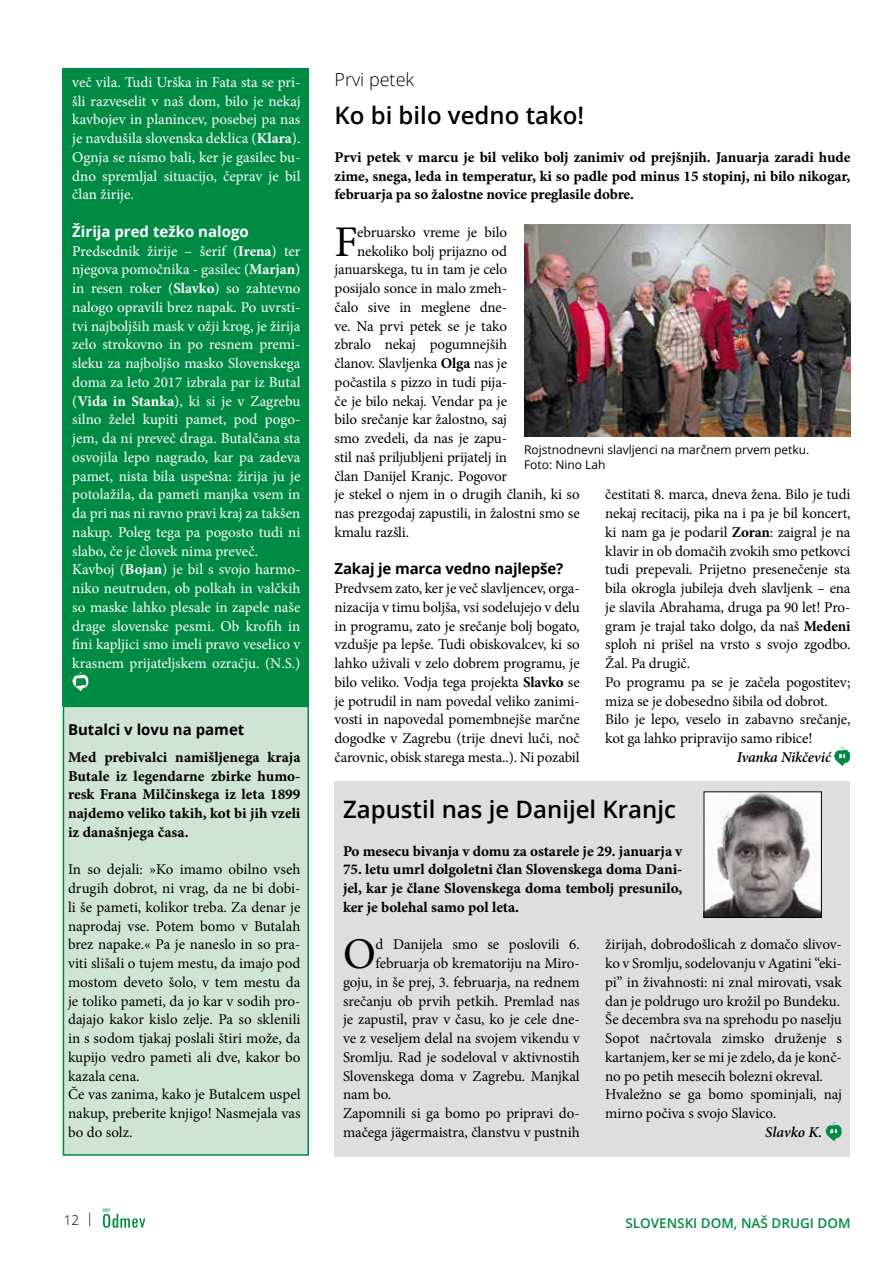
<style>
.page{position:relative;width:893px;height:1263px;background:#fff}
.page>*{position:absolute;margin:0;border:0;box-sizing:border-box;transform-origin:0 0}
.t1{font:43.8px "Minion Pro";color:#000}
.t2{font:600 24px "Open Sans";color:#000}
.t3{font:300 18px "Open Sans";color:#000}
.t4{font:15px/18.8px "Minion Pro";letter-spacing:-.01em;color:#000}
.t5{font:15px/18.8px "Minion Pro";color:#fff;text-align:justify}
.t6{font:15px/18.8px "Minion Pro Bold Capt";letter-spacing:-.005em;color:#000;text-align:justify}
.t7{font:700 15px "Open Sans";letter-spacing:-.01em;color:#000}
.t8{font:italic 600 15px "Minion Pro";letter-spacing:-.015em;color:#000}
.t9{font:700 15px "Open Sans";color:#fff}
.t10{font:600 13.5px "Open Sans";color:#008b44}
.t11{font:300 13.5px "Open Sans";color:#000}
.t12{font:12px/15px "Open Sans";color:#000}
.s1{font-weight:700}
</style>
<div class="page">
<svg style="left:103px;top:1208px;width:42px;height:20px"></svg>
<div style="left:334px;top:782px;width:516px;height:375px;background:#dedede"></div>
<div style="left:63px;top:68px;width:246px;height:638px;background:#008b44"></div>
<div style="left:63px;top:706px;width:246px;height:450px;background:#d0e4d6;border:2px solid #008b44"></div>
<svg style="left:834px;top:747px;width:16px;height:19px"></svg>
<svg style="left:825px;top:1122px;width:17px;height:19px"></svg>
<img style="left:524px;top:225px;width:326px;height:211px">
<img style="left:706px;top:793px;width:114px;height:123px">
<div style="left:704px;top:791px;width:118px;height:127px;border:1px solid #000"></div>
<svg style="left:72px;top:672px;width:17px;height:19px"></svg>
<p class="t5" style="left:72px;top:73px;width:230px">več vila. Tudi Urška in Fata sta se pri&shy;šli razveselit v naš dom, bilo je nekaj kavbojev in planincev, posebej pa nas je navdušila slovenska deklica (<span class="s1">Klara</span>).<br>Ognja se nismo bali, ker je gasilec bu&shy;dno spremljal situacijo, čeprav je bil član žirije.</p>
<p class="t9" style="left:72px;top:221px;width:178px">Žirija pred težko nalogo</p>
<p class="t5" style="left:72px;top:241px;width:230px;text-align:left">Predsednik žirije – šerif (<span class="s1">Irena</span>) ter njegova pomočnika - gasilec (<span class="s1">Marjan</span>) in resen roker (<span class="s1">Slavko</span>) so zahtevno nalogo opravili brez napak. Po uvrsti&shy;tvi najboljših mask v ožji krog, je žirija zelo strokovno in po resnem premi&shy;sleku za najboljšo masko Slovenskega doma za leto 2017 izbrala par iz Butal (<span class="s1">Vida in Stanka</span>), ki si je v Zagrebu silno želel kupiti pamet, pod pogo&shy;jem, da ni preveč draga. Butalčana sta osvojila lepo nagrado, kar pa zadeva pamet, nista bila uspešna: žirija ju je potolažila, da pameti manjka vsem in da pri nas ni ravno pravi kraj za takšen nakup. Poleg tega pa pogosto tudi ni slabo, če je človek nima preveč.<br>Kavboj (<span class="s1">Bojan</span>) je bil s svojo harmo&shy;niko neutruden, ob polkah in valčkih so maske lahko plesale in zapele naše drage slovenske pesmi. Ob krofih in fini kapljici smo imeli pravo veselico v krasnem prijateljskem ozračju. (N.S.)</p>
<p class="t7" style="left:68px;top:719px;width:178px">Butalci v lovu na pamet</p>
<p class="t6" style="left:68px;top:748px;width:234px">Med prebivalci namišljenega kraja Butale iz legendarne zbirke humo&shy;resk Frana Milčinskega iz leta 1899 najdemo veliko takih, kot bi jih vzeli iz današnjega časa.</p>
<p class="t4" style="left:68px;top:860px;width:234px">In so dejali: »Ko imamo obilno vseh drugih dobrot, ni vrag, da ne bi dobi&shy;li še pameti, kolikor treba. Za denar je naprodaj vse. Potem bomo v Butalah brez napake.« Pa je naneslo in so pra&shy;viti slišali o tujem mestu, da imajo pod mostom deveto šolo, v tem mestu da je toliko pameti, da jo kar v sodih pro&shy;dajajo kakor kislo zelje. Pa so sklenili in s sodom tjakaj poslali štiri može, da kupijo vedro pameti ali dve, kakor bo kazala cena.<br>Če vas zanima, kako je Butalcem uspel nakup, preberite knjigo! Nasmejala vas bo do solz.</p>
<p class="t3" style="left:334px;top:67px;width:81px">Prvi petek</p>
<h2 class="t2" style="left:334px;top:98px;width:251px">Ko bi bilo vedno tako!</h2>
<p class="t6" style="left:334px;top:148px;width:517px">Prvi petek v marcu je bil veliko bolj zanimiv od prejšnjih. Januarja zaradi hude zime, snega, leda in temperatur, ki so padle pod minus 15 stopinj, ni bilo nikogar, februarja pa so žalostne novice preglasile dobre.</p>
<h1 class="t1" style="left:334px;top:212px;width:25px">F</h1>
<p class="t4" style="left:357px;top:223px;width:151px">ebruarsko vreme je bilo</p>
<p class="t4" style="left:357px;top:241px;width:151px">nekoliko bolj prijazno od</p>
<p class="t4" style="left:334px;top:260px;width:174px">januarskega, tu in tam je celo</p>
<p class="t4" style="left:334px;top:279px;width:174px">posijalo sonce in malo zmeh-</p>
<p class="t4" style="left:334px;top:298px;width:174px">čalo sive in meglene dne-</p>
<p class="t4" style="left:334px;top:316px;width:174px">ve. Na prvi petek se je tako</p>
<p class="t4" style="left:334px;top:335px;width:174px">zbralo nekaj pogumnejših</p>
<p class="t4" style="left:334px;top:354px;width:174px">članov. Slavljenka <span class="s1">Olga</span> nas je</p>
<p class="t4" style="left:335px;top:373px;width:174px">počastila s pizzo in tudi pija-</p>
<p class="t4" style="left:335px;top:391px;width:174px">če je bilo nekaj. Vendar pa je</p>
<p class="t4" style="left:335px;top:410px;width:174px">bilo srečanje kar žalostno, saj</p>
<p class="t4" style="left:335px;top:429px;width:174px">smo zvedeli, da nas je zapu-</p>
<p class="t4" style="left:335px;top:448px;width:174px">stil naš priljubljeni prijatelj in</p>
<p class="t4" style="left:335px;top:466px;width:174px">član Danijel Kranjc. Pogovor</p>
<p class="t4" style="left:335px;top:485px;width:247px">je stekel o njem in o drugih članih, ki so</p>
<p class="t4" style="left:335px;top:504px;width:247px">nas prezgodaj zapustili, in žalostni smo se</p>
<p class="t4" style="left:335px;top:523px;width:76px">kmalu razšli.</p>
<p class="t7" style="left:335px;top:558px;width:230px">Zakaj je marca vedno najlepše?</p>
<p class="t4" style="left:335px;top:579px;width:247px;text-align:justify">Predvsem zato, ker je več slavljencev, orga&shy;nizacija v timu boljša, vsi sodelujejo v delu in programu, zato je srečanje bolj bogato, vzdušje pa lepše. Tudi obiskovalcev, ki so lahko uživali v zelo dobrem programu, je bilo veliko. Vodja tega projekta <span class="s1">Slavko</span> se je potrudil in nam povedal veliko zanimi&shy;vosti in napovedal pomembnejše marčne dogodke v Zagrebu (trije dnevi luči, noč čarovnic, obisk starega mesta..). Ni pozabil</p>
<p class="t12" style="left:524px;top:442px;width:287px">Rojstnodnevni slavljenci na marčnem prvem petku.<br>Foto: Nino Lah</p>
<p class="t4" style="left:605px;top:485px;width:247px">čestitati 8. marca, dneva žena. Bilo je tudi nekaj recitacij, pika na i pa je bil koncert, ki nam ga je podaril <span class="s1">Zoran</span>: zaigral je na klavir in ob domačih zvokih smo petkovci tudi prepevali. Prijetno presenečenje sta bila okrogla jubileja dveh slavljenk – ena je slavila Abrahama, druga pa 90 let! Pro&shy;gram je trajal tako dolgo, da naš <span class="s1">Medeni </span>sploh ni prišel na vrsto s svojo zgodbo.<br>Žal. Pa drugič.<br>Po programu pa se je začela pogostitev; miza se je dobesedno šibila od dobrot.<br>Bilo je lepo, veselo in zabavno srečanje, kot ga lahko pripravijo samo ribice!</p>
<p class="t8" style="left:737px;top:746px;width:96px">Ivanka Nikčević</p>
<h2 class="t2" style="left:343px;top:792px;width:334px">Zapustil nas je Danijel Kranjc</h2>
<p class="t6" style="left:343px;top:842px;width:341px">Po mesecu bivanja v domu za ostarele je 29. januarja v</p>
<p class="t6" style="left:343px;top:861px;width:341px">75. letu umrl dolgoletni član Slovenskega doma Dani&shy;jel, kar je člane Slovenskega doma tembolj presunilo, ker je bolehal samo pol leta.</p>
<h1 class="t1" style="left:343px;top:925px;width:34px">O</h1>
<p class="t4" style="left:376px;top:935px;width:206px">d Danijela smo se poslovili 6.</p>
<p class="t4" style="left:605px;top:935px;width:238px">žirijah, dobrodošlicah z domačo slivov&shy;ko v Sromlju, sodelovanju v Agatini “eki&shy;pi” in živahnosti: ni znal mirovati, vsak dan je poldrugo uro krožil po Bundeku.<br>Še decembra sva na sprehodu po naselju Sopot načrtovala zimsko druženje s kartanjem, ker se mi je zdelo, da je konč&shy;no po petih mesecih bolezni okreval.<br>Hvaležno se ga bomo spominjali, naj mirno počiva s svojo Slavico.</p>
<p class="t8" style="left:765px;top:1121px;width:59px">Slavko K.</p>
<p class="t4" style="left:376px;top:954px;width:206px">februarja ob krematoriju na Miro-</p>
<p class="t4" style="left:343px;top:973px;width:238px">goju, in še prej, 3. februarja, na rednem</p>
<p class="t4" style="left:343px;top:991px;width:238px">srečanju ob prvih petkih. Premlad nas</p>
<p class="t4" style="left:343px;top:1010px;width:238px">je zapustil, prav v času, ko je cele dne-</p>
<p class="t4" style="left:343px;top:1029px;width:238px">ve z veseljem delal na svojem vikendu v</p>
<p class="t4" style="left:343px;top:1048px;width:238px">Sromlju. Rad je sodeloval v aktivnostih</p>
<p class="t4" style="left:343px;top:1066px;width:238px">Slovenskega doma v Zagrebu. Manjkal</p>
<p class="t4" style="left:343px;top:1085px;width:50px">nam bo.</p>
<p class="t4" style="left:343px;top:1104px;width:238px">Zapomnili si ga bomo po pripravi do-</p>
<p class="t4" style="left:343px;top:1123px;width:238px">mačega jägermaistra, članstvu v pustnih</p>
<p class="t11" style="left:64px;top:1211px;width:31px">12 |</p>
<p class="t10" style="left:625px;top:1214px;width:214px">Slovenski dom, naš drugi dom</p>
</div>
